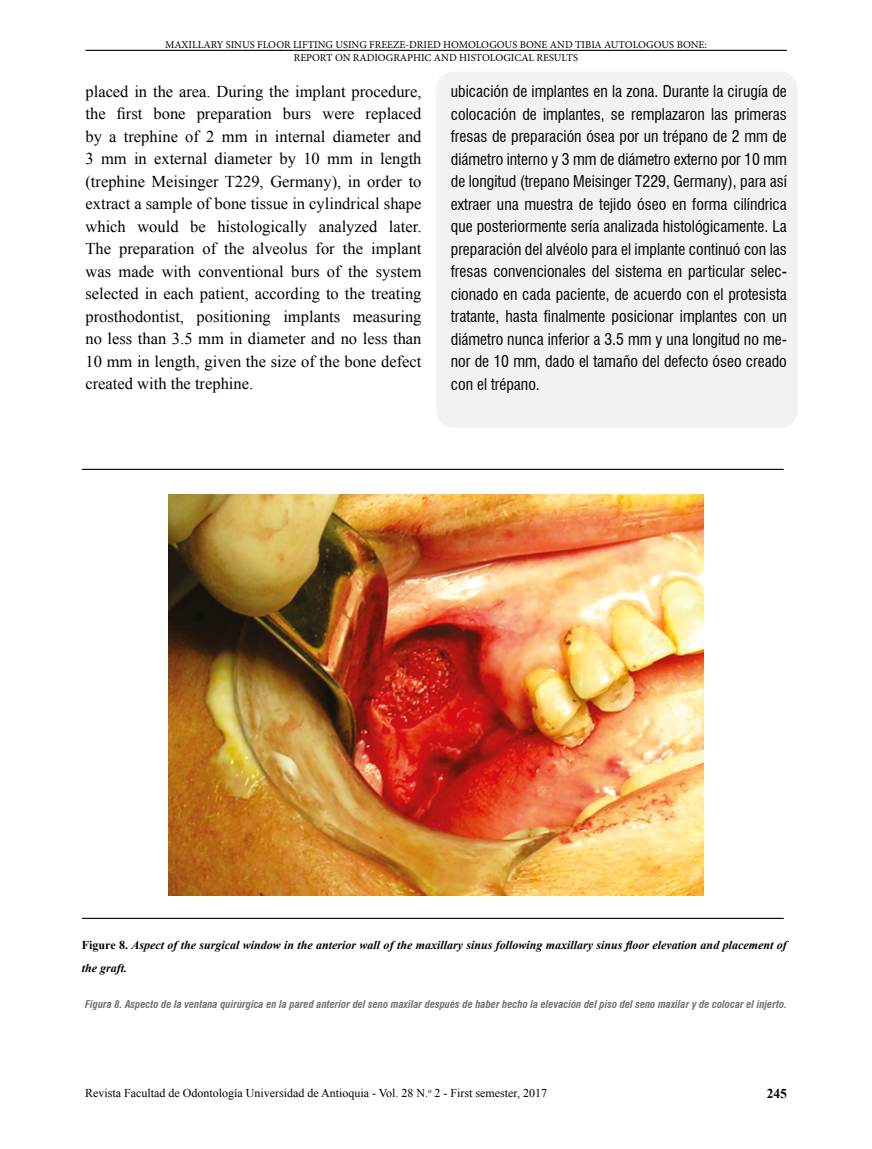
<style>
.page{position:relative;width:872px;height:1149px;background:#fff}
.page>*{position:absolute;margin:0;border:0;box-sizing:border-box;transform-origin:0 0}
.ctxt_ingles{font:16.5px/22.5px "Times New Roman";color:#000;text-align:justify}
.ctxt_español{font:condensed 15.75px/22.5px "Swiss 721 BT";color:#000;text-align:justify}
.t1{font:700 13.5px "Times New Roman";color:#000}
.T_tablas_gráficos__i{font:italic 700 12px/22.5px "Times New Roman";color:#000}
.t2{font:12px "Times New Roman";color:#000}
.T_tablas_gráficos_Es{font:italic 700 condensed 10.5px "Swiss 721 BT";color:#706f6f}
.t3{font:10.5px/13.5px "Minion Pro";color:#000;text-align:center}
.s1{font-style:normal}
</style>
<div class="page">
<hr style="left:85px;top:50px;width:702px;height:1px;background:#000">
<div style="left:436px;top:72px;width:361px;height:999px;background:#f2f2f2;border-radius:18px"></div>
<div style="left:424px;top:336px;width:384px;height:743px;background:#fff"></div>
<div style="left:436px;top:261px;width:361px;height:167px;background:#f2f2f2;border-radius:18px"></div>
<hr style="left:82px;top:468px;width:701px;height:2px;background:#000">
<hr style="left:82px;top:917px;width:701px;height:1px;background:#000">
<img style="left:169px;top:494px;width:534px;height:401px">
<p class="t3" style="left:165px;top:38px;width:543px">MAXILLARY SINUS FLOOR LIFTING USING FREEZE-DRIED HOMOLOGOUS BONE AND TIBIA AUTOLOGOUS BONE:<br>REPORT ON RADIOGRAPHIC AND HISTOLOGICAL RESULTS</p>
<p class="ctxt_ingles" style="left:85px;top:79px;width:337px">placed in the area. During the implant procedure, the first bone preparation burs were replaced by a trephine of 2 mm in internal diameter and 3 mm in external diameter by 10 mm in length (trephine Meisinger T229, Germany), in order to extract a sample of bone tissue in cylindrical shape which would be histologically analyzed later.<br>The preparation of the alveolus for the implant was made with conventional burs of the system selected in each patient, according to the treating prosthodontist, positioning implants measuring no less than 3.5 mm in diameter and no less than 10 mm in length, given the size of the bone defect created with the trephine.</p>
<p class="ctxt_español" style="left:451px;top:80px;width:337px">ubicación de implantes en la zona. Durante la cirugía de colocación de implantes, se remplazaron las primeras fresas de preparación ósea por un trépano de 2 mm de diámetro interno y 3 mm de diámetro externo por 10 mm de longitud (trepano Meisinger T229, Germany), para así extraer una muestra de tejido óseo en forma cilíndrica que posteriormente sería analizada histológicamente. La preparación del alvéolo para el implante continuó con las fresas convencionales del sistema en particular selec&shy;cionado en cada paciente, de acuerdo con el protesista tratante, hasta finalmente posicionar implantes con un diámetro nunca inferior a 3.5 mm y una longitud no me&shy;nor de 10 mm, dado el tamaño del defecto óseo creado con el trépano.</p>
<p class="T_tablas_gráficos__i" style="left:82px;top:933px;width:706px"><span class="s1">Figure 8.</span> Aspect of the surgical window in the anterior wall of the maxillary sinus following maxillary sinus floor elevation and placement of the graft.</p>
<p class="T_tablas_gráficos_Es" style="left:85px;top:997px;width:703px">Figura 8. Aspecto de la ventana quirúrgica en la pared anterior del seno maxilar después de haber hecho la elevación del piso del seno maxilar y de colocar el injerto.</p>
<p class="t2" style="left:85px;top:1084px;width:463px">Revista Facultad de Odontología Universidad de Antioquia - Vol. 28 N.<sup>o</sup> 2 - First semester, 2017</p>
<p class="t1" style="left:766px;top:1083px;width:22px">245</p>
</div>
